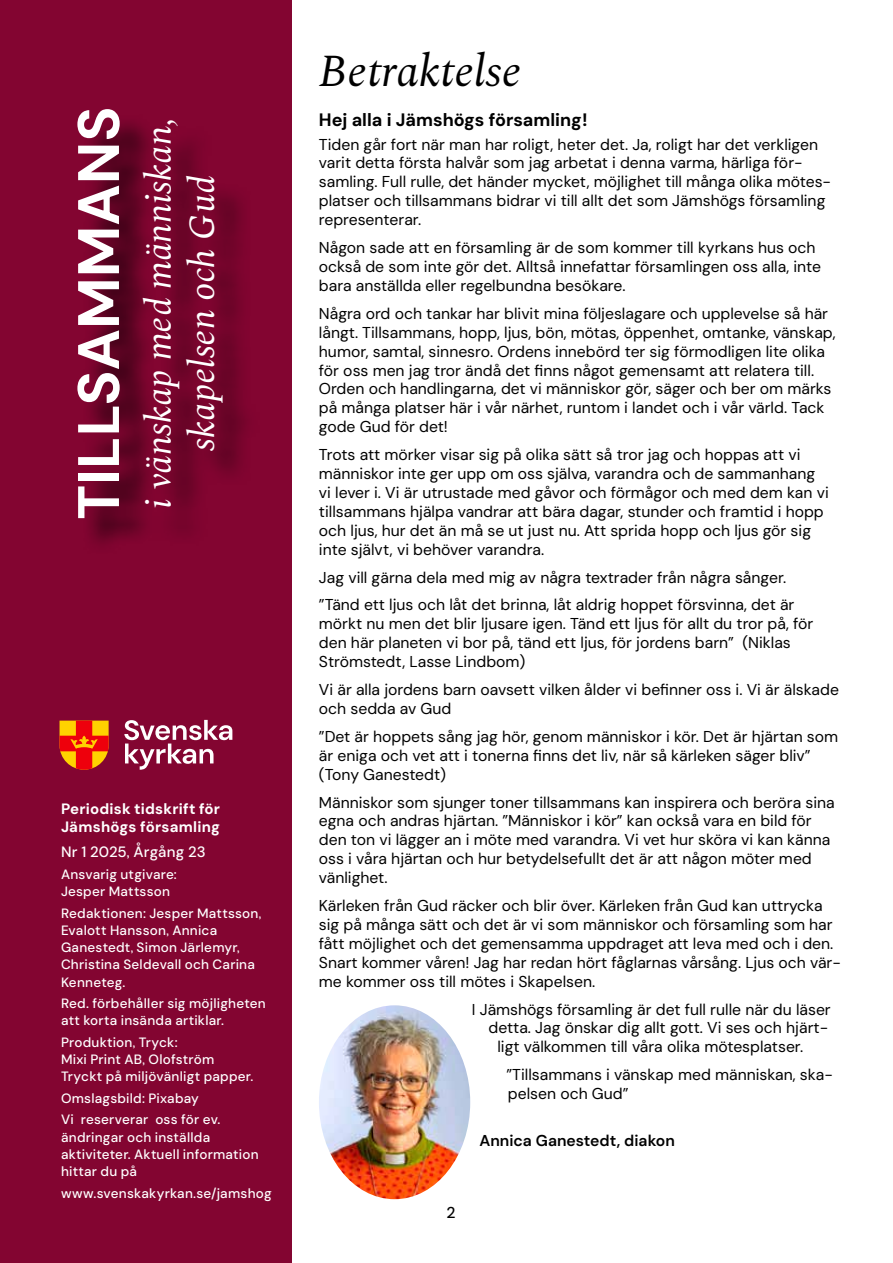
<style>
.page{position:relative;width:893px;height:1263px;background:#fff}
.page>*{position:absolute;margin:0;border:0;box-sizing:border-box;transform-origin:0 0}
.t1{font:700 58.35px "DM Sans";color:#fff}
.t2{font:italic 45px "Spectral";color:#000}
.t3{font:italic 36.45px/43.2px "Spectral";color:#fff;text-align:center}
.t4{font:700 18px "DM Sans";color:#000}
.t5{font:15.75px/18.9px "DM Sans";color:#000}
.t6{font:600 15.75px "DM Sans";color:#000}
.t7{font:500 15.75px "DM Sans";color:#000}
.t8{font:700 15px/17.2px "DM Sans";letter-spacing:.015em;color:#fff}
.t9{font:500 15px "DM Sans";color:#fff}
.t10{font:500 13.5px/17.2px "DM Sans";letter-spacing:.015em;color:#fff}
</style>
<div class="page">
<div style="left:0;top:0;width:292px;height:1263px;background:#830531"></div>
<img style="left:319px;top:1005px;width:151px;height:194px">
<div style="left:82px;top:114px;width:179px;height:442px;background:#000;opacity:.75"></div>
<svg style="left:60px;top:721px;width:49px;height:49px;background:#e8550b"></svg>
<svg style="left:124px;top:720px;width:108px;height:50px"></svg>
<h1 class="t1" style="left:62px;top:520px;width:415px;rotate:-90deg">TILLSAMMANS</h1>
<h3 class="t3" style="left:135px;top:509px;width:393px;rotate:-90deg">i vänskap med människan, skapelsen och Gud</h3>
<p class="t8" style="left:61px;top:800px;width:161px">Periodisk tidskrift för<br>Jämshögs församling</p>
<p class="t9" style="left:61px;top:843px;width:146px">Nr 1 2025, Årgång 23</p>
<p class="t10" style="left:61px;top:865px;width:117px">Ansvarig utgivare:<br>Jesper Mattsson</p>
<p class="t10" style="left:61px;top:904px;width:202px">Redaktionen: Jesper Mattsson,<br>Evalott Hansson, Annica<br>Ganestedt, Simon Järlemyr,<br>Christina Seldevall och Carina<br>Kenneteg.</p>
<p class="t10" style="left:61px;top:995px;width:206px">Red. förbehåller sig möjligheten att korta insända artiklar.</p>
<p class="t10" style="left:61px;top:1033px;width:194px">Produktion, Tryck:<br>Mixi Print AB, Olofström<br>Tryckt på miljövänligt papper.</p>
<p class="t10" style="left:61px;top:1087px;width:161px;line-height:21.5px">Omslagsbild: Pixabay<br>Vi reserverar oss för ev.</p>
<p class="t10" style="left:61px;top:1128px;width:199px">ändringar och inställda aktiviteter. Aktuell information hittar du på</p>
<p class="t10" style="left:61px;top:1184px;width:212px">www.svenskakyrkan.se/jamshog</p>
<h2 class="t2" style="left:319px;top:38px;width:204px">Betraktelse</h2>
<p class="t4" style="left:319px;top:109px;width:270px">Hej alla i Jämshögs församling!</p>
<p class="t5" style="left:319px;top:135px;width:514px">Tiden går fort när man har roligt, heter det. Ja, roligt har det verkligen varit detta första halvår som jag arbetat i denna varma, härliga för&shy;samling. Full rulle, det händer mycket, möjlighet till många olika mötes&shy;platser och tillsammans bidrar vi till allt det som Jämshögs församling representerar.</p>
<p class="t5" style="left:319px;top:238px;width:504px">Någon sade att en församling är de som kommer till kyrkans hus och också de som inte gör det. Alltså innefattar församlingen oss alla, inte bara anställda eller regelbundna besökare.</p>
<p class="t5" style="left:319px;top:304px;width:518px">Några ord och tankar har blivit mina följeslagare och upplevelse så här långt. Tillsammans, hopp, ljus, bön, mötas, öppenhet, omtanke, vänskap, humor, samtal, sinnesro. Ordens innebörd ter sig förmodligen lite olika för oss men jag tror ändå det finns något gemensamt att relatera till.<br>Orden och handlingarna, det vi människor gör, säger och ber om märks på många platser här i vår närhet, runtom i landet och i vår värld. Tack gode Gud för det!</p>
<p class="t5" style="left:319px;top:445px;width:511px">Trots att mörker visar sig på olika sätt så tror jag och hoppas att vi människor inte ger upp om oss själva, varandra och de sammanhang vi lever i. Vi är utrustade med gåvor och förmågor och med dem kan vi tillsammans hjälpa vandrar att bära dagar, stunder och framtid i hopp och ljus, hur det än må se ut just nu. Att sprida hopp och ljus gör sig inte självt, vi behöver varandra.</p>
<p class="t5" style="left:319px;top:563px;width:477px;line-height:27.9px">Jag vill gärna dela med mig av några textrader från några sånger. ”Tänd ett ljus och låt det brinna, låt aldrig hoppet försvinna, det är</p>
<p class="t5" style="left:319px;top:614px;width:496px">mörkt nu men det blir ljusare igen. Tänd ett ljus för allt du tror på, för den här planeten vi bor på, tänd ett ljus, för jordens barn” (Niklas<br>Strömstedt, Lasse Lindbom)</p>
<p class="t5" style="left:319px;top:680px;width:522px">Vi är alla jordens barn oavsett vilken ålder vi befinner oss i. Vi är älskade och sedda av Gud</p>
<p class="t5" style="left:319px;top:727px;width:521px">”Det är hoppets sång jag hör, genom människor i kör. Det är hjärtan som är eniga och vet att i tonerna finns det liv, när så kärleken säger bliv” (Tony Ganestedt)</p>
<p class="t5" style="left:319px;top:792px;width:517px">Människor som sjunger toner tillsammans kan inspirera och beröra sina egna och andras hjärtan. ”Människor i kör” kan också vara en bild för den ton vi lägger an i möte med varandra. Vi vet hur sköra vi kan känna oss i våra hjärtan och hur betydelsefullt det är att någon möter med vänlighet.</p>
<p class="t5" style="left:319px;top:896px;width:524px">Kärleken från Gud räcker och blir över. Kärleken från Gud kan uttrycka sig på många sätt och det är vi som människor och församling som har fått möjlighet och det gemensamma uppdraget att leva med och i den.<br>Snart kommer våren! Jag har redan hört fåglarnas vårsång. Ljus och vär&shy;me kommer oss till mötes i Skapelsen.</p>
<p class="t5" style="left:472px;top:999px;width:360px">I Jämshögs församling är det full rulle när du läser</p>
<p class="t5" style="left:488px;top:1018px;width:341px">detta. Jag önskar dig allt gott. Vi ses och hjärt-</p>
<p class="t5" style="left:497px;top:1037px;width:307px">ligt välkommen till våra olika mötesplatser.</p>
<p class="t5" style="left:506px;top:1065px;width:328px">”Tillsammans i vänskap med människan, ska&shy;pelsen och Gud”</p>
<p class="t6" style="left:479px;top:1130px;width:197px">Annica Ganestedt, diakon</p>
<p class="t7" style="left:446px;top:1203px;width:11px">2</p>
</div>
